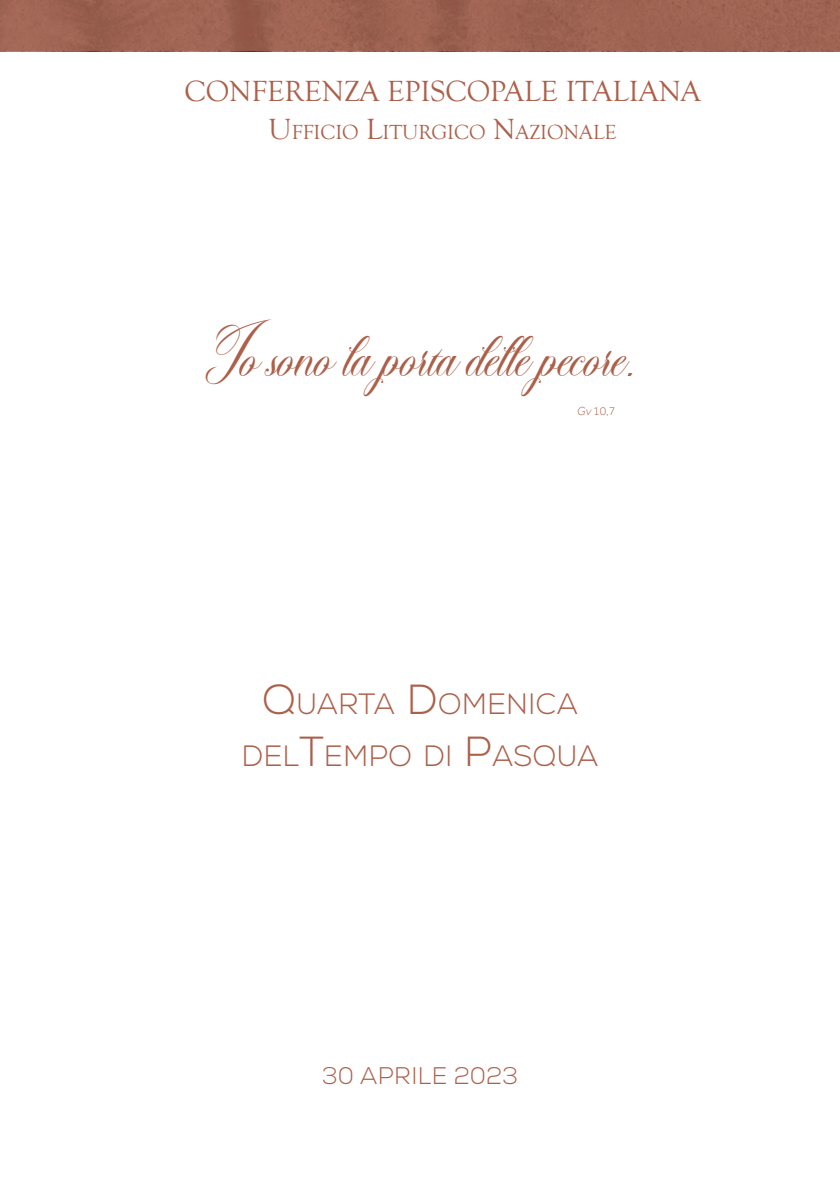
<style>
.page{position:relative;width:840px;height:1191px;background:#fff}
.page>*{position:absolute;margin:0;border:0;box-sizing:border-box;transform-origin:0 0}
.t1{font:32px "Chandiluna";letter-spacing:-.04em;color:#ac604a}
.t2{font:30px "Goudy Old Style T";color:#ac604a}
.t3{font:300 29.4px/52px "Nexa";color:#ac604a;text-align:center}
.t4{font:300 24px "Nexa";letter-spacing:.015em;color:#ac604a}
.t5{font:21px "Goudy Old Style T";color:#ac604a}
.t6{font:300 12px "Effra";color:#ac604a}
.s1{font-size:30px}
.s2{font-size:42px}
</style>
<div class="page">
<div style="left:0;top:0;width:839px;height:51px;background:#9f6353"></div>
<p class="t2" style="left:184px;top:75px;width:518px">CONFERENZA EPISCOPALE ITALIANA</p>
<p class="t5" style="left:268px;top:121px;width:349px"><span class="s1">U</span>FFICIO <span class="s1">L</span>ITURGICO <span class="s1">N</span>AZIONALE</p>
<p class="t1" style="left:206px;top:346px;width:429px">Io sono la porta delle pecore.</p>
<p class="t6" style="left:576px;top:404px;width:40px">Gv 10,7</p>
<p class="t3" style="left:241px;top:679px;width:358px"><span class="s2">Q</span>UARTA <span class="s2">D</span>OMENICA<br>DEL<span class="s2">T</span>EMPO DI <span class="s2">P</span>ASQUA</p>
<p class="t4" style="left:322px;top:1061px;width:197px">30 APRILE 2023</p>
</div>
